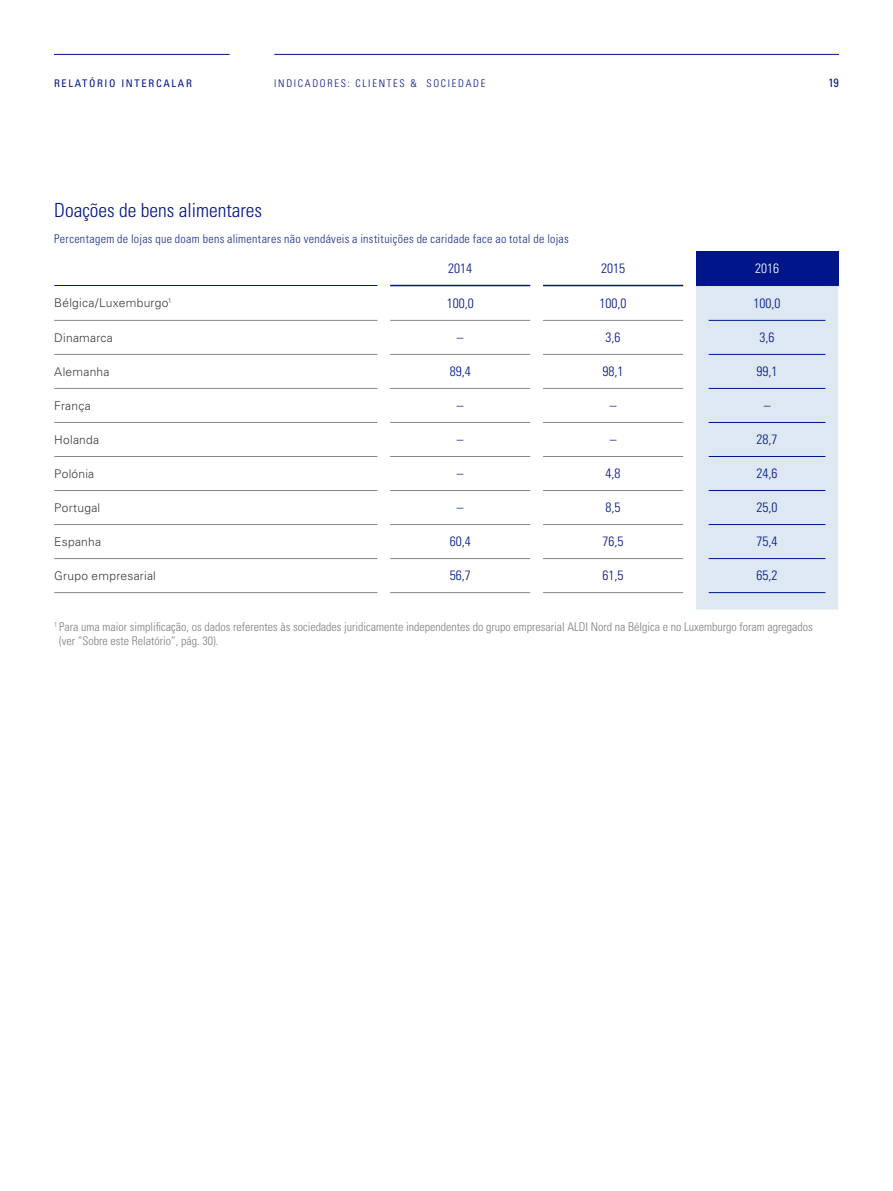
<style>
.page{position:relative;width:893px;height:1191px;background:#fff}
.page>*{position:absolute;margin:0;border:0;box-sizing:border-box;transform-origin:0 0}
.t1{font:300 condensed 19.5px "Univers LT Std";color:#001589}
.t2{font:300 condensed 13.5px "Univers LT Std";color:#001589}
.t3{font:300 condensed 13.5px "Univers LT Std";color:#fff}
.t4{font:300 condensed 12px/14.4px "Univers LT Std";color:#7f7f7f}
.t5{font:300 condensed 12px "Univers LT Std";letter-spacing:.025em;color:#1a2d8c}
.t6{font:300 12px "Univers LT Std";letter-spacing:.02em;color:#3a3a39}
.t7{font:condensed 12px "Univers LT Std";color:#001589}
.t8{font:300 condensed 10.5px "Univers LT Std";letter-spacing:.16em;color:#001589}
.t9{font:condensed 10.5px "Univers LT Std";letter-spacing:.16em;color:#001589}
</style>
<div class="page">
<hr style="left:54px;top:54px;width:176px;height:1px;background:#001589">
<hr style="left:274px;top:54px;width:565px;height:1px;background:#001589">
<div style="left:696px;top:251px;width:142px;height:34px;background:#001589"></div>
<div style="left:696px;top:286px;width:142px;height:323px;background:#dde8f3"></div>
<hr style="left:709px;top:320px;width:116px;height:1px;background:#001589">
<hr style="left:709px;top:354px;width:116px;height:1px;background:#001589">
<hr style="left:709px;top:388px;width:116px;height:1px;background:#001589">
<hr style="left:709px;top:422px;width:116px;height:1px;background:#001589">
<hr style="left:709px;top:456px;width:116px;height:1px;background:#001589">
<hr style="left:709px;top:490px;width:116px;height:1px;background:#001589">
<hr style="left:709px;top:524px;width:116px;height:1px;background:#001589">
<hr style="left:709px;top:558px;width:116px;height:1px;background:#001589">
<hr style="left:709px;top:592px;width:116px;height:1px;background:#001589">
<hr style="left:54px;top:320px;width:323px;height:1px;background:#868786">
<hr style="left:54px;top:354px;width:323px;height:1px;background:#868786">
<hr style="left:54px;top:388px;width:323px;height:1px;background:#868786">
<hr style="left:54px;top:422px;width:323px;height:1px;background:#868786">
<hr style="left:54px;top:456px;width:323px;height:1px;background:#868786">
<hr style="left:54px;top:490px;width:323px;height:1px;background:#868786">
<hr style="left:54px;top:524px;width:323px;height:1px;background:#868786">
<hr style="left:54px;top:558px;width:323px;height:1px;background:#868786">
<hr style="left:54px;top:592px;width:323px;height:1px;background:#868786">
<hr style="left:390px;top:320px;width:140px;height:1px;background:#868786">
<hr style="left:543px;top:320px;width:140px;height:1px;background:#868786">
<hr style="left:54px;top:285px;width:323px;height:1px;background:#001589">
<hr style="left:390px;top:285px;width:140px;height:1px;background:#001589">
<svg style="left:696px;top:285px;width:13px;height:1px"></svg>
<hr style="left:709px;top:285px;width:116px;height:1px;background:#001589">
<svg style="left:825px;top:285px;width:13px;height:1px"></svg>
<hr style="left:543px;top:285px;width:140px;height:1px;background:#001589">
<hr style="left:390px;top:354px;width:140px;height:1px;background:#868786">
<hr style="left:390px;top:388px;width:140px;height:1px;background:#868786">
<hr style="left:390px;top:422px;width:140px;height:1px;background:#868786">
<hr style="left:390px;top:456px;width:140px;height:1px;background:#868786">
<hr style="left:390px;top:490px;width:140px;height:1px;background:#868786">
<hr style="left:390px;top:524px;width:140px;height:1px;background:#868786">
<hr style="left:390px;top:558px;width:140px;height:1px;background:#868786">
<hr style="left:390px;top:592px;width:140px;height:1px;background:#868786">
<hr style="left:543px;top:592px;width:140px;height:1px;background:#868786">
<hr style="left:543px;top:558px;width:140px;height:1px;background:#868786">
<hr style="left:543px;top:490px;width:140px;height:1px;background:#868786">
<hr style="left:543px;top:524px;width:140px;height:1px;background:#868786">
<hr style="left:543px;top:422px;width:140px;height:1px;background:#868786">
<hr style="left:543px;top:456px;width:140px;height:1px;background:#868786">
<hr style="left:543px;top:354px;width:140px;height:1px;background:#868786">
<hr style="left:543px;top:388px;width:140px;height:1px;background:#868786">
<p class="t9" style="left:54px;top:77px;width:139px">RELATÓRIO INTERCALAR</p>
<p class="t8" style="left:274px;top:77px;width:12px">Indicador</p>
<p class="t8" style="left:334px;top:77px;width:106px">es : Cli en tes &amp; Soci</p>
<p class="t8" style="left:452px;top:77px;width:14px">edad</p>
<p class="t8" style="left:481px;top:77px;width:6px">e</p>
<p class="t7" style="left:828px;top:75px;width:12px">19</p>
<h1 class="t1" style="left:54px;top:198px;width:209px">Doações de bens alimentares</h1>
<p class="t5" style="left:54px;top:232px;width:516px">Percentagem de lojas que doam bens alimentares não vendáveis a instituições de caridade face ao total de lojas</p>
<p class="t2" style="left:448px;top:260px;width:25px">2014</p>
<p class="t2" style="left:601px;top:260px;width:25px">2015</p>
<p class="t3" style="left:755px;top:260px;width:25px">2016</p>
<p class="t6" style="left:54px;top:296px;width:119px">Bélgica/Luxemburgo<sup>1</sup></p>
<p class="t2" style="left:447px;top:295px;width:28px">100,0</p>
<p class="t2" style="left:600px;top:295px;width:28px">100,0</p>
<p class="t2" style="left:754px;top:295px;width:28px">100,0</p>
<p class="t6" style="left:54px;top:330px;width:60px">Dinamarca</p>
<p class="t2" style="left:457px;top:329px;width:8px">–</p>
<p class="t2" style="left:606px;top:329px;width:16px">3,6</p>
<p class="t2" style="left:760px;top:329px;width:16px">3,6</p>
<p class="t6" style="left:54px;top:364px;width:57px">Alemanha</p>
<p class="t2" style="left:450px;top:363px;width:22px">89,4</p>
<p class="t2" style="left:603px;top:363px;width:22px">98,1</p>
<p class="t2" style="left:757px;top:363px;width:22px">99,1</p>
<p class="t6" style="left:54px;top:398px;width:38px">França</p>
<p class="t2" style="left:457px;top:397px;width:8px">–</p>
<p class="t2" style="left:610px;top:397px;width:8px">–</p>
<p class="t2" style="left:764px;top:397px;width:8px">–</p>
<p class="t6" style="left:54px;top:432px;width:47px">Holanda</p>
<p class="t2" style="left:457px;top:431px;width:8px">–</p>
<p class="t2" style="left:610px;top:431px;width:8px">–</p>
<p class="t2" style="left:757px;top:431px;width:22px">28,7</p>
<p class="t6" style="left:54px;top:466px;width:42px">Polónia</p>
<p class="t2" style="left:457px;top:465px;width:8px">–</p>
<p class="t2" style="left:606px;top:465px;width:16px">4,8</p>
<p class="t2" style="left:757px;top:465px;width:22px">24,6</p>
<p class="t6" style="left:54px;top:500px;width:48px">Portugal</p>
<p class="t2" style="left:457px;top:499px;width:8px">–</p>
<p class="t2" style="left:606px;top:499px;width:16px">8,5</p>
<p class="t2" style="left:757px;top:499px;width:22px">25,0</p>
<p class="t6" style="left:54px;top:534px;width:48px">Espanha</p>
<p class="t2" style="left:450px;top:533px;width:22px">60,4</p>
<p class="t2" style="left:603px;top:533px;width:22px">76,5</p>
<p class="t2" style="left:757px;top:533px;width:22px">75,4</p>
<p class="t6" style="left:54px;top:568px;width:103px">Grupo empresarial</p>
<p class="t2" style="left:450px;top:567px;width:22px">56,7</p>
<p class="t2" style="left:603px;top:567px;width:22px">61,5</p>
<p class="t2" style="left:757px;top:567px;width:22px">65,2</p>
<p class="t4" style="left:59px;top:619px;width:755px;text-indent:-5px"><sup>1</sup> Para uma maior simplificação, os dados referentes às sociedades juridicamente independentes do grupo empresarial ALDI Nord na Bélgica e no Luxemburgo foram agregados (ver “Sobre este Relatório”, pág. 30).</p>
</div>
